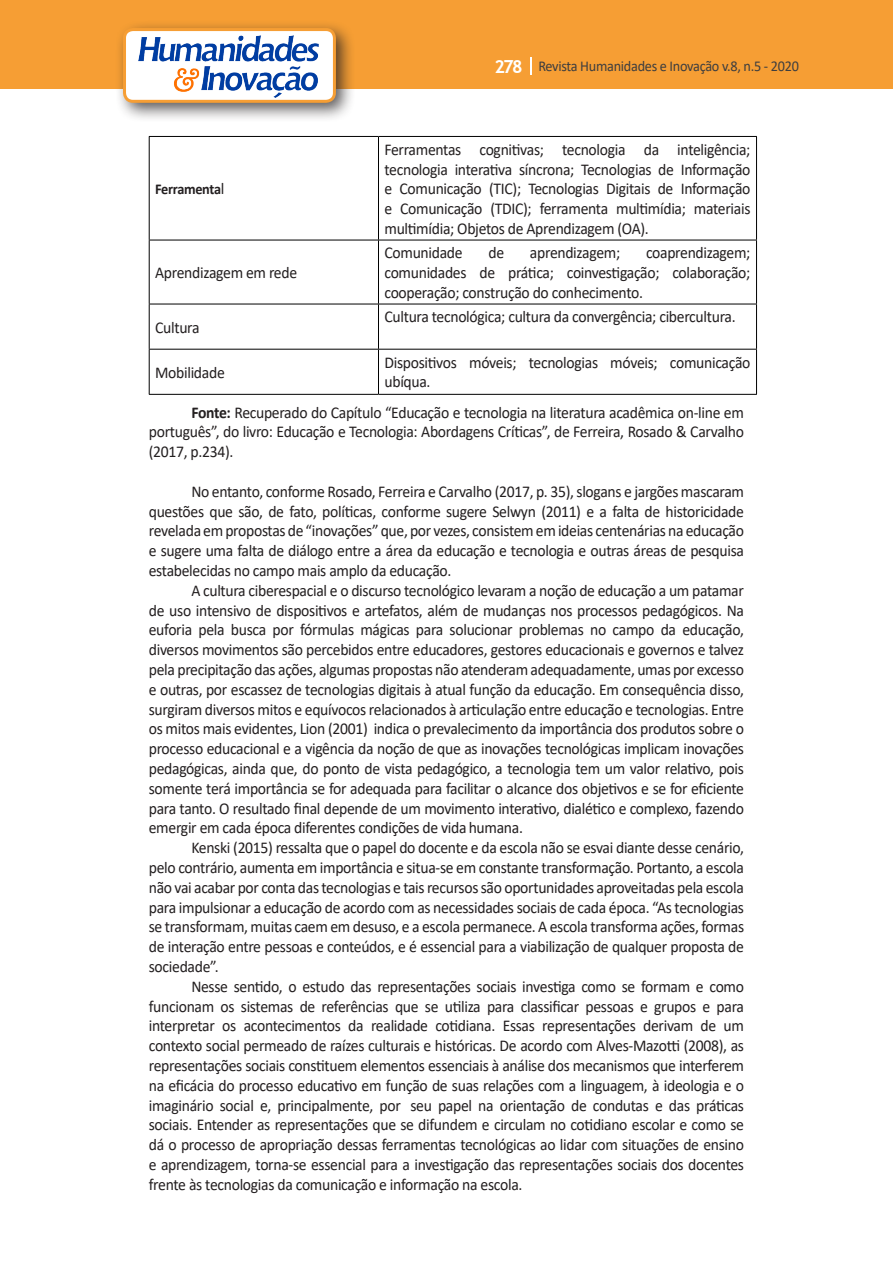
<style>
.page{position:relative;width:893px;height:1263px;background:#fff}
.page>*{position:absolute;margin:0;border:0;box-sizing:border-box;transform-origin:0 0}
.texto{font:16.5px/19.8px "Calibri";letter-spacing:-.02em;color:#231f20;text-align:justify;scale:.95 1}
.t1{font:15px "Calibri";letter-spacing:-.02em;color:#3e3e3f;scale:.95 1}
.texto-2{font:700 15px "Calibri";letter-spacing:-.02em;color:#231f20;scale:.95 1}
.s1{font-weight:400;font-size:16.5px}
.s2{font-family:"Trebuchet MS";font-weight:700;font-size:18px;color:#fff}
.s3{font-weight:700}
</style>
<div class="page">
<div style="left:0;top:0;width:893px;height:88px;background:#f69e34"></div>
<svg style="left:530px;top:57px;width:2px;height:18px"></svg>
<div style="left:115px;top:20px;width:241px;height:103px;background:#231f20;opacity:.75"></div>
<div style="left:125px;top:30px;width:209px;height:71px;background:#fff;border-radius:9px"></div>
<img style="left:138px;top:35px;width:181px;height:62px">
<div style="left:123px;top:28px;width:213px;height:75px;border:3px solid #f69e34;border-radius:9px"></div>
<hr style="left:149px;top:136px;width:229px;height:1px;background:#000">
<hr style="left:149px;top:137px;width:1px;height:103px;background:#000">
<hr style="left:378px;top:136px;width:379px;height:1px;background:#000">
<hr style="left:378px;top:137px;width:1px;height:103px;background:#000">
<hr style="left:756px;top:137px;width:1px;height:103px;background:#000">
<hr style="left:149px;top:240px;width:229px;height:1px;background:#000">
<hr style="left:149px;top:240px;width:1px;height:64px;background:#000">
<hr style="left:378px;top:240px;width:379px;height:1px;background:#000">
<hr style="left:378px;top:240px;width:1px;height:64px;background:#000">
<hr style="left:756px;top:240px;width:1px;height:64px;background:#000">
<hr style="left:149px;top:304px;width:229px;height:1px;background:#000">
<hr style="left:149px;top:304px;width:1px;height:45px;background:#000">
<hr style="left:378px;top:304px;width:379px;height:1px;background:#000">
<hr style="left:378px;top:304px;width:1px;height:45px;background:#000">
<hr style="left:756px;top:304px;width:1px;height:45px;background:#000">
<hr style="left:149px;top:349px;width:229px;height:1px;background:#000">
<hr style="left:149px;top:350px;width:1px;height:44px;background:#000">
<hr style="left:378px;top:349px;width:379px;height:1px;background:#000">
<hr style="left:378px;top:350px;width:1px;height:44px;background:#000">
<hr style="left:756px;top:350px;width:1px;height:44px;background:#000">
<hr style="left:149px;top:394px;width:229px;height:1px;background:#000">
<hr style="left:378px;top:394px;width:379px;height:1px;background:#000">
<p class="texto-2" style="left:155px;top:179px;width:74px">Ferramenta<span class="s1">l</span></p>
<p class="texto" style="left:155px;top:262px;width:151px">Aprendizagem em rede</p>
<p class="texto" style="left:155px;top:317px;width:48px">Cultura</p>
<p class="t1" style="left:495px;top:56px;width:322px"><span class="s2">278</span> Revista Humanidades e Inovação v.8, n.5 - 2020</p>
<p class="texto" style="left:384px;top:139px;width:387px">Ferramentas cognitivas; tecnologia da inteligência; tecnologia interativa síncrona; Tecnologias de Informação e Comunicação (TIC); Tecnologias Digitais de Informação e Comunicação (TDIC); ferramenta multimídia; materiais multimídia; Objetos de Aprendizagem (OA).</p>
<p class="texto" style="left:384px;top:243px;width:387px;text-indent:262px">coaprendizagem; comunidades de prática; coinvestigação; colaboração; cooperação; construção do conhecimento.</p>
<p class="texto" style="left:384px;top:243px;width:84px">Comunidade</p>
<p class="texto" style="left:488px;top:243px;width:18px">de</p>
<p class="texto" style="left:530px;top:243px;width:97px">aprendizagem;</p>
<p class="texto" style="left:384px;top:307px;width:371px">Cultura tecnológica; cultura da convergência; cibercultura.</p>
<p class="texto" style="left:155px;top:362px;width:75px">Mobilidade</p>
<p class="texto" style="left:384px;top:352px;width:387px">Dispositivos móveis; tecnologias móveis; comunicação ubíqua.</p>
<p class="texto" style="left:149px;top:402px;width:628px;text-indent:43px"><span class="s3">Fonte:</span> Recuperado do Capítulo “Educação e tecnologia na literatura acadêmica on-line em português”, do livro: Educação e Tecnologia: Abordagens Críticas”, de Ferreira, Rosado &amp; Carvalho (2017, p.234).</p>
<p class="texto" style="left:149px;top:481px;width:628px;text-indent:43px">No entanto, conforme Rosado, Ferreira e Carvalho (2017, p. 35), slogans e jargões mascaram questões que são, de fato, políticas, conforme sugere Selwyn (2011) e a falta de historicidade revelada em propostas de “inovações” que, por vezes, consistem em ideias centenárias na educação e sugere uma falta de diálogo entre a área da educação e tecnologia e outras áreas de pesquisa estabelecidas no campo mais amplo da educação.</p>
<p class="texto" style="left:149px;top:580px;width:628px;text-indent:43px">A cultura ciberespacial e o discurso tecnológico levaram a noção de educação a um patamar de uso intensivo de dispositivos e artefatos, além de mudanças nos processos pedagógicos. Na euforia pela busca por fórmulas mágicas para solucionar problemas no campo da educação, diversos movimentos são percebidos entre educadores, gestores educacionais e governos e talvez pela precipitação das ações, algumas propostas não atenderam adequadamente, umas por excesso e outras, por escassez de tecnologias digitais à atual função da educação. Em consequência disso, surgiram diversos mitos e equívocos relacionados à articulação entre educação e tecnologias. Entre os mitos mais evidentes, Lion (2001) indica o prevalecimento da importância dos produtos sobre o processo educacional e a vigência da noção de que as inovações tecnológicas implicam inovações pedagógicas, ainda que, do ponto de vista pedagógico, a tecnologia tem um valor relativo, pois somente terá importância se for adequada para facilitar o alcance dos objetivos e se for eficiente para tanto. O resultado final depende de um movimento interativo, dialético e complexo, fazendo emergir em cada época diferentes condições de vida humana.</p>
<p class="texto" style="left:149px;top:837px;width:628px;text-indent:43px">Kenski (2015) ressalta que o papel do docente e da escola não se esvai diante desse cenário, pelo contrário, aumenta em importância e situa-se em constante transformação. Portanto, a escola não vai acabar por conta das tecnologias e tais recursos são oportunidades aproveitadas pela escola para impulsionar a educação de acordo com as necessidades sociais de cada época. “As tecnologias se transformam, muitas caem em desuso, e a escola permanece. A escola transforma ações, formas de interação entre pessoas e conteúdos, e é essencial para a viabilização de qualquer proposta de sociedade”.</p>
<p class="texto" style="left:149px;top:976px;width:628px;text-indent:43px">Nesse sentido, o estudo das representações sociais investiga como se formam e como funcionam os sistemas de referências que se utiliza para classificar pessoas e grupos e para interpretar os acontecimentos da realidade cotidiana. Essas representações derivam de um contexto social permeado de raízes culturais e históricas. De acordo com Alves-Mazotti (2008), as representações sociais constituem elementos essenciais à análise dos mecanismos que interferem na eficácia do processo educativo em função de suas relações com a linguagem, à ideologia e o imaginário social e, principalmente, por seu papel na orientação de condutas e das práticas sociais. Entender as representações que se difundem e circulam no cotidiano escolar e como se dá o processo de apropriação dessas ferramentas tecnológicas ao lidar com situações de ensino e aprendizagem, torna-se essencial para a investigação das representações sociais dos docentes frente às tecnologias da comunicação e informação na escola.</p>
</div>
